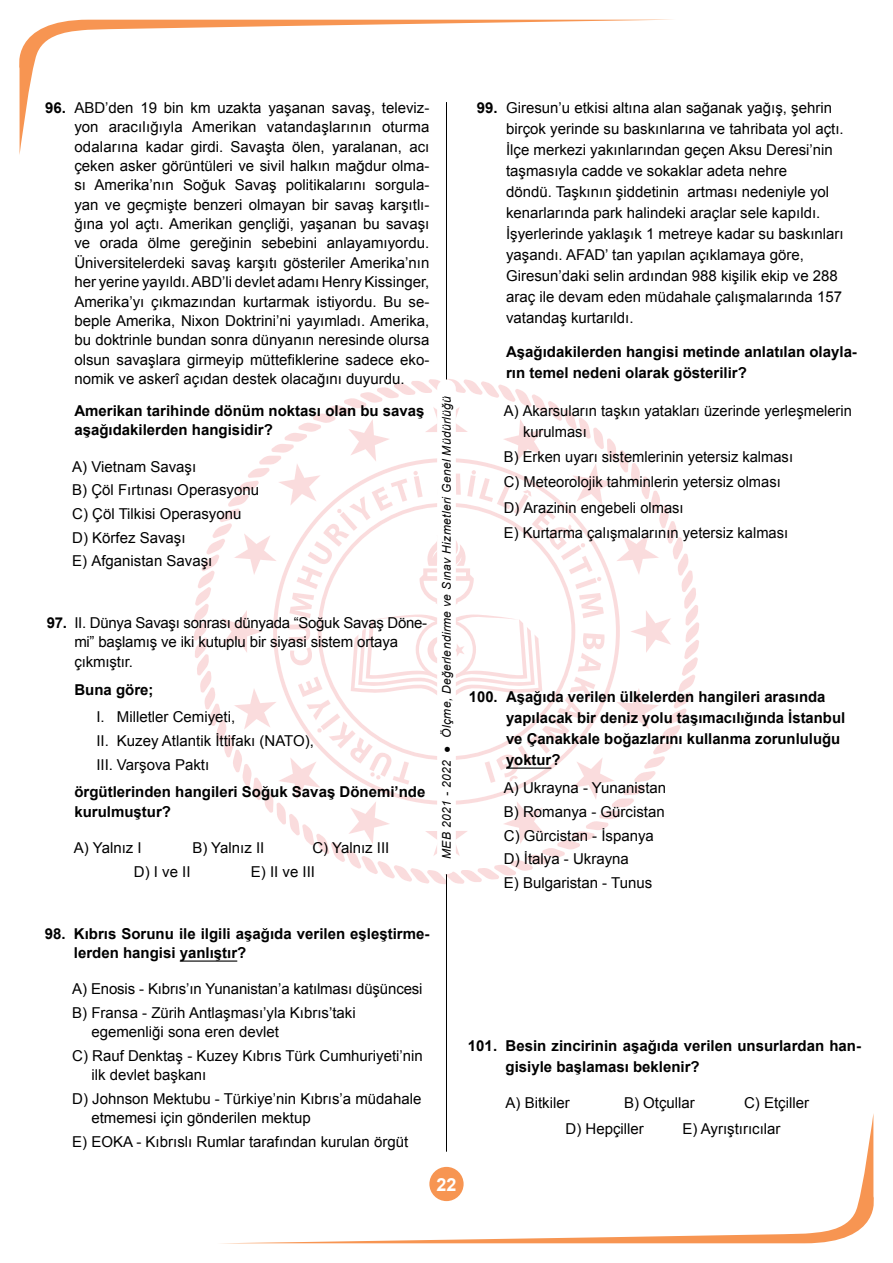
<style>
.page{position:relative;width:893px;height:1263px;background:#fff}
.page>*{position:absolute;margin:0;border:0;box-sizing:border-box;transform-origin:0 0}
.t1{font:700 18px "Arial";color:#fff}
.t2{font:15px/19.4px "Arial";color:#000}
.t3{font:700 15px/21px "Arial";color:#000}
.t4{font:italic 12px "Arial";letter-spacing:.03em;color:#000}
.s1{font-weight:700}
</style>
<div class="page">
<svg style="left:187px;top:372px;width:519px;height:519px"></svg>
<svg style="left:19px;top:20px;width:632px;height:135px"></svg>
<svg style="left:243px;top:1114px;width:631px;height:129px"></svg>
<hr style="left:446px;top:102px;width:1px;height:1050px;background:#000">
<div style="left:437px;top:379px;width:19px;height:495px;background:#fff;border-radius:9px"></div>
<hr style="left:180px;top:960px;width:57px;height:2px;background:#000">
<hr style="left:506px;top:767px;width:45px;height:2px;background:#000">
<p class="t2" style="left:74px;top:98px;width:357px;text-align:justify;text-indent:-29px"><span class="s1">96.</span> ABD’den 19 bin km uzakta yaşanan savaş, televiz&shy;yon aracılığıyla Amerikan vatandaşlarının oturma odalarına kadar girdi. Savaşta ölen, yaralanan, acı çeken asker görüntüleri ve sivil halkın mağdur olma&shy;sı Amerika’nın Soğuk Savaş politikalarını sorgula&shy;yan ve geçmişte benzeri olmayan bir savaş karşıtlı&shy;ğına yol açtı. Amerikan gençliği, yaşanan bu savaşı ve orada ölme gereğinin sebebini anlayamıyordu.<br>Üniversitelerdeki savaş karşıtı gösteriler Amerika’nın her yerine yayıldı. ABD’li devlet adamı Henry Kissinger, Amerika’yı çıkmazından kurtarmak istiyordu. Bu se&shy;beple Amerika, Nixon Doktrini’ni yayımladı. Amerika, bu doktrinle bundan sonra dünyanın neresinde olursa olsun savaşlara girmeyip müttefiklerine sadece eko&shy;nomik ve askerî açıdan destek olacağını duyurdu.</p>
<p class="t3" style="left:74px;top:401px;width:352px;line-height:19.4px">Amerikan tarihinde dönüm noktası olan bu savaş aşağıdakilerden hangisidir?</p>
<p class="t2" style="left:72px;top:455px;width:188px;line-height:23.5px">A) Vietnam Savaşı<br>B) Çöl Fırtınası Operasyonu<br>C) Çöl Tilkisi Operasyonu<br>D) Körfez Savaşı<br>E) Afganistan Savaşı</p>
<p class="t2" style="left:74px;top:613px;width:353px;text-indent:-28px"><span class="s1">97.</span> II. Dünya Savaşı sonrası dünyada “Soğuk Savaş Döne&shy;mi” başlamış ve iki kutuplu bir siyasi sistem ortaya çıkmıştır.</p>
<p class="t3" style="left:74px;top:679px;width:81px">Buna göre;</p>
<p class="t2" style="left:96px;top:705px;width:219px;line-height:23.5px">I. Milletler Cemiyeti,<br>II. Kuzey Atlantik İttifakı (NATO),<br>III. Varşova Paktı</p>
<p class="t3" style="left:74px;top:783px;width:352px;line-height:19.4px">örgütlerinden hangileri Soğuk Savaş Dönemi’nde kurulmuştur?</p>
<p class="t2" style="left:74px;top:838px;width:69px">A) Yalnız I</p>
<p class="t2" style="left:192px;top:838px;width:73px">B) Yalnız II</p>
<p class="t2" style="left:312px;top:838px;width:78px">C) Yalnız III</p>
<p class="t2" style="left:134px;top:862px;width:58px">D) I ve II</p>
<p class="t2" style="left:251px;top:862px;width:66px">E) II ve III</p>
<p class="t4" style="left:439px;top:859px;width:465px;rotate:-90deg">MEB 2021 - 2022 ● Ölçme, Değerlendirme ve Sınav Hizmetleri Genel Müdürlüğü</p>
<p class="t2" style="left:506px;top:97px;width:339px;line-height:21px;text-indent:-29px"><span class="s1">99.</span> Giresun’u etkisi altına alan sağanak yağış, şehrin birçok yerinde su baskınlarına ve tahribata yol açtı.<br>İlçe merkezi yakınlarından geçen Aksu Deresi’nin taşmasıyla cadde ve sokaklar adeta nehre<br>döndü. Taşkının şiddetinin artması nedeniyle yol kenarlarında park halindeki araçlar sele kapıldı.<br>İşyerlerinde yaklaşık 1 metreye kadar su baskınları yaşandı. AFAD’ tan yapılan açıklamaya göre, Giresun’daki selin ardından 988 kişilik ekip ve 288 araç ile devam eden müdahale çalışmalarında 157 vatandaş kurtarıldı.</p>
<p class="t3" style="left:506px;top:341px;width:352px">Aşağıdakilerden hangisi metinde anlatılan olayla&shy;rın temel nedeni olarak gösterilir?</p>
<p class="t2" style="left:523px;top:400px;width:330px;line-height:21px;text-indent:-19px">A) Akarsuların taşkın yatakları üzerinde yerleşmelerin kurulması</p>
<p class="t2" style="left:504px;top:444px;width:291px;line-height:25.2px">B) Erken uyarı sistemlerinin yetersiz kalması C) Meteorolojik tahminlerin yetersiz olması D) Arazinin engebeli olması<br>E) Kurtarma çalışmalarının yetersiz kalması</p>
<p class="t3" style="left:506px;top:687px;width:341px;text-indent:-37px">100. Aşağıda verilen ülkelerden hangileri arasında yapılacak bir deniz yolu taşımacılığında İstanbul ve Çanakkale boğazlarını kullanma zorunluluğu yoktur?</p>
<p class="t2" style="left:504px;top:776px;width:164px;line-height:23.7px">A) Ukrayna - Yunanistan<br>B) Romanya - Gürcistan<br>C) Gürcistan - İspanya<br>D) İtalya - Ukrayna<br>E) Bulgaristan - Tunus</p>
<p class="t3" style="left:74px;top:924px;width:357px;line-height:19.4px;text-indent:-29px">98. Kıbrıs Sorunu ile ilgili aşağıda verilen eşleştirme&shy;lerden hangisi yanlıştır?</p>
<p class="t2" style="left:72px;top:977px;width:352px;line-height:23.5px">A) Enosis - Kıbrıs’ın Yunanistan’a katılması düşüncesi<br>B) Fransa - Zürih Antlaşması’yla Kıbrıs’taki</p>
<p class="t2" style="left:72px;top:1020px;width:352px;line-height:23.5px;text-indent:19px">egemenliği sona eren devlet<br>C) Rauf Denktaş - Kuzey Kıbrıs Türk Cumhuriyeti’nin</p>
<p class="t2" style="left:72px;top:1063px;width:351px;line-height:23.5px;text-indent:19px">ilk devlet başkanı<br>D) Johnson Mektubu - Türkiye’nin Kıbrıs’a müdahale</p>
<p class="t2" style="left:72px;top:1106px;width:337px;line-height:23.7px;text-indent:19px">etmemesi için gönderilen mektup<br>E) EOKA - Kıbrıslı Rumlar tarafından kurulan örgüt</p>
<p class="t1" style="left:437px;top:1172px;width:22px">22</p>
<p class="t3" style="left:505px;top:1035px;width:357px;text-indent:-38px">101. Besin zincirinin aşağıda verilen unsurlardan han&shy;gisiyle başlaması beklenir?</p>
<p class="t2" style="left:505px;top:1094px;width:66px">A) Bitkiler</p>
<p class="t2" style="left:624px;top:1094px;width:72px">B) Otçullar</p>
<p class="t2" style="left:744px;top:1094px;width:66px">C) Etçiller</p>
<p class="t2" style="left:565px;top:1119px;width:80px">D) Hepçiller</p>
<p class="t2" style="left:682px;top:1119px;width:100px">E) Ayrıştırıcılar</p>
</div>
